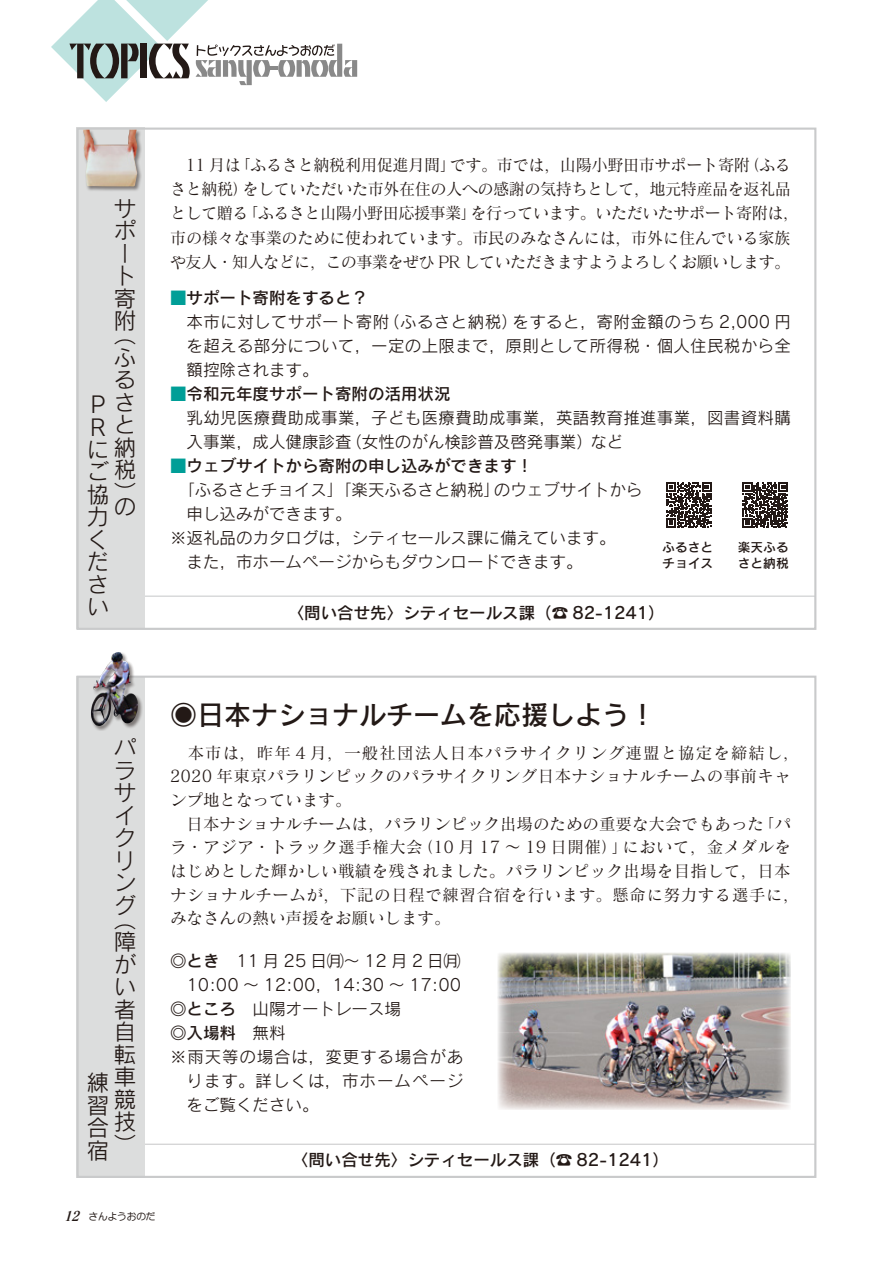
<style>
.page{position:relative;width:893px;height:1263px;background:#fff}
.page>*{position:absolute;margin:0;border:0;box-sizing:border-box;transform-origin:0 0}
._２行目以降字下げ{font:27px "Rodin Pro DB";color:#231916}
.t1{font:22.5px/22.5px "Rodin Pro N M";color:#231916}
.t2{font:16.5px/23.7px "Matisse Pro M";letter-spacing:.025em;color:#231916}
._２行目以降字下げ-2{font:16.5px/24px "Rodin Pro M";letter-spacing:.02em;color:#231916;text-align:justify}
._２行目以降字下げ-3{font:16.5px/24.3px "Matisse Pro N M";letter-spacing:-.03em;color:#231916}
.いんふぉ本文{font:16.5px "Rodin Pro N M";color:#231916}
._２行目以降字下げ-4{font:16.5px "Rodin Pro N DB";color:#231916}
._２行目以降字下げ-5{font:16.5px "Rodin Pro M";color:#231916}
.いんふぉ本文-2{font:16.5px "Rodin Pro DB";color:#231916}
._２行目以降字下げ-6{font:12.75px/16.5px "Rodin Pro DB";color:#231916}
.t3{font:9.75px "Anito Std M";letter-spacing:-.02em;color:#231916}
.s1{font-family:"Rodin Pro DB";color:#009e97}
.s2{color:#009e97}
.s3{font-family:"Rodin Pro DB"}
.s4{font-family:"Rodin Pro M"}
.s5{font-family:"Matisse Eleganto Pro B";font-style:italic;font-size:13.5px}
</style>
<div class="page">
<svg style="left:51px;top:0;width:306px;height:102px"></svg>
<svg style="left:666px;top:482px;width:45px;height:46px"></svg>
<svg style="left:743px;top:482px;width:45px;height:46px"></svg>
<img style="left:497px;top:952px;width:294px;height:158px">
<div style="left:77px;top:596px;width:739px;height:33px;border:1px solid #c9cacb"></div>
<div style="left:77px;top:128px;width:68px;height:501px;background:#dcdddd"></div>
<div style="left:82px;top:129px;width:60px;height:62px;background:#231916;opacity:.5"></div>
<img style="left:83px;top:130px;width:54px;height:56px">
<div style="left:77px;top:1144px;width:739px;height:33px;border:1px solid #c9cacb"></div>
<div style="left:77px;top:676px;width:68px;height:501px;background:#dcdddd"></div>
<div style="left:90px;top:651px;width:53px;height:80px;background:#231916;opacity:.5"></div>
<img style="left:91px;top:652px;width:31px;height:74px">
<p class="t1" style="left:114px;top:196px;width:23px">サポート寄附</p>
<p class="t1" style="left:87px;top:323px;width:50px;text-align:right">（<br>ふ<br>る<br>さ<br>と<br>に納ご税協）</p>
<p class="t1" style="left:90px;top:393px;width:17px">P<br>R</p>
<p class="t1" style="left:114px;top:494px;width:23px">の</p>
<p class="t1" style="left:87px;top:504px;width:23px">力ください</p>
<p class="_２行目以降字下げ-3" style="left:170px;top:152px;width:630px">　11 月は「ふるさと納税利用促進月間」です。市では，山陽小野田市サポート寄附（ふるさと納税）をしていただいた市外在住の人への感謝の気持ちとして，地元特産品を返礼品として贈る「ふるさと山陽小野田応援事業」を行っています。いただいたサポート寄附は，市の様々な事業のために使われています。市民のみなさんには，市外に住んでいる家族や友人・知人などに，この事業をぜひ PR していただきますようよろしくお願いします。</p>
<p class="_２行目以降字下げ-4" style="left:170px;top:287px;width:199px"><span class="s1">■</span>サポート寄附をすると？</p>
<p class="_２行目以降字下げ-2" style="left:187px;top:309px;width:606px">本市に対してサポート寄附（ふるさと納税）をすると，寄附金額のうち 2,000 円を超える部分について，一定の上限まで，原則として所得税・個人住民税から全額控除されます。</p>
<p class="_２行目以降字下げ-4" style="left:170px;top:383px;width:282px"><span class="s1">■</span>令和元年度サポート寄附の活用状況</p>
<p class="_２行目以降字下げ-2" style="left:187px;top:405px;width:606px">乳幼児医療費助成事業，子ども医療費助成事業，英語教育推進事業，図書資料購入事業，成人健康診査（女性のがん検診普及啓発事業）など</p>
<p class="いんふぉ本文-2" style="left:170px;top:455px;width:364px"><span class="s2">■</span>ウェブサイトから寄附の申し込みができます！</p>
<p class="いんふぉ本文" style="left:178px;top:479px;width:466px">「ふるさとチョイス」「楽天ふるさと納税」のウェブサイトから</p>
<p class="いんふぉ本文" style="left:187px;top:503px;width:166px">申し込みができます。</p>
<p class="いんふぉ本文" style="left:170px;top:527px;width:447px">※返礼品のカタログは，シティセールス課に備えています。</p>
<p class="いんふぉ本文" style="left:187px;top:551px;width:397px">また，市ホームページからもダウンロードできます。</p>
<p class="_２行目以降字下げ-6" style="left:738px;top:538px;width:52px">楽天ふるさと納税</p>
<p class="_２行目以降字下げ-6" style="left:662px;top:538px;width:52px">ふるさと</p>
<p class="_２行目以降字下げ-6" style="left:662px;top:555px;width:52px">チョイス</p>
<p class="_２行目以降字下げ-4" style="left:288px;top:601px;width:379px">〈問い合せ先〉シティセールス課（☎ 82-1241）</p>
<p class="t1" style="left:114px;top:735px;width:24px">パラサイクリング</p>
<p class="t1" style="left:114px;top:907px;width:24px">（障がい者自転車競技）</p>
<p class="t1" style="left:87px;top:1071px;width:23px;text-align:justify">練習合宿</p>
<p class="_２行目以降字下げ" style="left:170px;top:697px;width:487px">◉日本ナショナルチームを応援しよう！</p>
<p class="t2" style="left:170px;top:740px;width:631px">　本市は，昨年 4 月，一般社団法人日本パラサイクリング連盟と協定を締結し，<br>2020 年東京パラリンピックのパラサイクリング日本ナショナルチームの事前キャンプ地となっています。</p>
<p class="t2" style="left:170px;top:811px;width:631px">　日本ナショナルチームは，パラリンピック出場のための重要な大会でもあった「パラ・アジア・トラック選手権大会（10 月 17 ～ 19 日開催）」において，金メダルをはじめとした輝かしい戦績を残されました。パラリンピック出場を目指して，日本ナショナルチームが，下記の日程で練習合宿を行います。懸命に努力する選手に，みなさんの熱い声援をお願いします。</p>
<p class="_２行目以降字下げ-2" style="left:170px;top:948px;width:292px"><span class="s3">◎とき</span>　11 月 25 日㈪〜 12 月 2 日㈪</p>
<p class="_２行目以降字下げ-5" style="left:187px;top:974px;width:276px">10:00 〜 12:00，14:30 〜 17:00</p>
<p class="_２行目以降字下げ-5" style="left:170px;top:998px;width:232px"><span class="s3">◎ところ</span>　山陽オートレース場</p>
<p class="いんふぉ本文-2" style="left:170px;top:1022px;width:117px">◎入場料　<span class="s4">無料</span></p>
<p class="_２行目以降字下げ-2" style="left:187px;top:1044px;width:278px;text-indent:-16px">※雨天等の場合は，変更する場合があります。詳しくは，市ホームページをご覧ください。</p>
<p class="_２行目以降字下げ-4" style="left:292px;top:1149px;width:379px">〈問い合せ先〉シティセールス課（☎ 82-1241）</p>
<p class="t3" style="left:64px;top:1210px;width:93px"><span class="s5">12</span> さんようおのだ</p>
</div>
